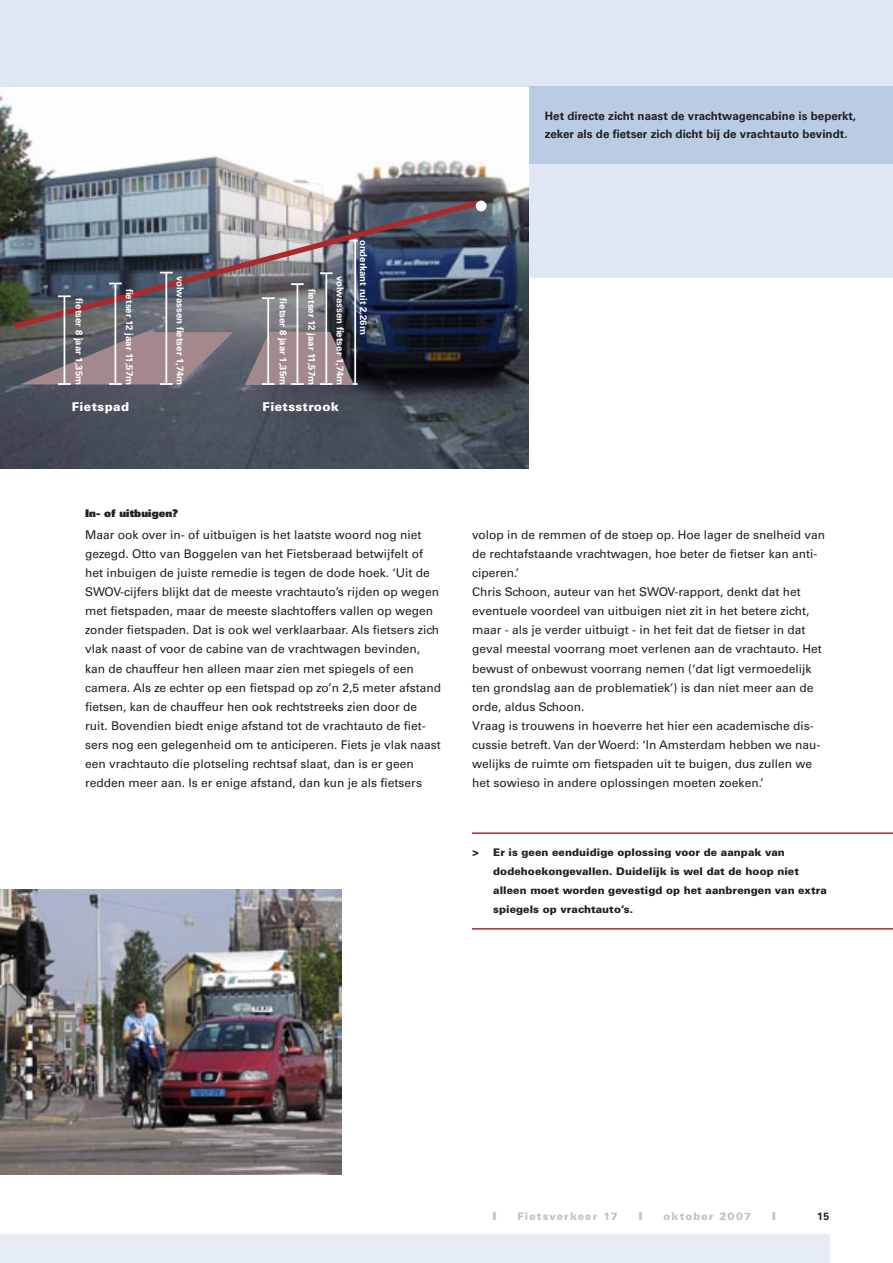
<style>
.page{position:relative;width:893px;height:1263px;background:#fff}
.page>*{position:absolute;margin:0;border:0;box-sizing:border-box;transform-origin:0 0}
.Chapeau{font:900 12.15px "Univers LT";letter-spacing:.03em;color:#fff}
.Platte_tekst{font:12px/19.2px "Univers LT";color:#212125}
.Bijschriftjes{font:700 11.55px/18.3px "Univers LT";color:#212125}
.t1{font:900 10.8px "Univers LT";color:#c2c3c6;scale:1.2 1}
.Praktijk_2{font:900 10.5px/19.2px "Univers LT";letter-spacing:.005em;color:#212125}
.t2{font:900 10.5px "Univers LT";letter-spacing:.1em;color:#c2c3c6}
.tussenkop{font:900 10.5px "Univers";letter-spacing:.01em;color:#212125}
.t3{font:700 10.5px "Univers LT";color:#212125}
.Bijschriftjes-2{font:700 9.6px "Univers LT";color:#fff}
</style>
<div class="page">
<div style="left:0;top:0;width:893px;height:277px;background:#dee7f3"></div>
<div style="left:0;top:1234px;width:829px;height:29px;background:#e5ecf5"></div>
<hr style="left:472px;top:832px;width:421px;height:2px;background:#ab292c">
<hr style="left:472px;top:928px;width:421px;height:1px;background:#ab292c">
<div style="left:528px;top:86px;width:365px;height:78px;background:#bacce4"></div>
<img style="left:0;top:87px;width:528px;height:382px">
<img style="left:8px;top:196px;width:477px;height:137px">
<hr style="left:64px;top:296px;width:1px;height:88px;background:#fff">
<svg style="left:58px;top:295px;width:13px;height:2px"></svg>
<hr style="left:115px;top:283px;width:1px;height:101px;background:#fff">
<svg style="left:109px;top:283px;width:13px;height:1px"></svg>
<hr style="left:165px;top:273px;width:2px;height:111px;background:#fff">
<svg style="left:160px;top:272px;width:13px;height:1px"></svg>
<svg style="left:20px;top:332px;width:213px;height:53px;background:#86797f"></svg>
<hr style="left:267px;top:298px;width:2px;height:86px;background:#fff">
<svg style="left:262px;top:297px;width:12px;height:2px"></svg>
<hr style="left:297px;top:284px;width:1px;height:100px;background:#fff">
<svg style="left:291px;top:283px;width:13px;height:2px"></svg>
<hr style="left:325px;top:273px;width:2px;height:111px;background:#fff">
<svg style="left:320px;top:272px;width:13px;height:2px"></svg>
<hr style="left:354px;top:241px;width:2px;height:143px;background:#fff">
<svg style="left:245px;top:332px;width:113px;height:53px;background:#928084"></svg>
<div style="left:476px;top:201px;width:11px;height:10px;background:#fff;border-radius:50%"></div>
<img style="left:0;top:890px;width:342px;height:284px">
<p class="Bijschriftjes-2" style="left:186px;top:276px;width:111px;rotate:90deg">volwassen fietser 1,74m</p>
<p class="Bijschriftjes-2" style="left:346px;top:276px;width:111px;rotate:90deg">volwassen fietser 1,74m</p>
<p class="Bijschriftjes-2" style="left:135px;top:289px;width:98px;rotate:90deg">fietser 12 jaar 11,57m</p>
<p class="Bijschriftjes-2" style="left:317px;top:289px;width:98px;rotate:90deg">fietser 12 jaar 11,57m</p>
<p class="Bijschriftjes-2" style="left:85px;top:298px;width:88px;rotate:90deg">fietser 8 jaar 1,35m</p>
<p class="Chapeau" style="left:72px;top:399px;width:59px">Fietspad</p>
<p class="Chapeau" style="left:263px;top:399px;width:78px">Fietsstrook</p>
<p class="Bijschriftjes-2" style="left:289px;top:298px;width:88px;rotate:90deg">fietser 8 jaar 1,35m</p>
<p class="Bijschriftjes-2" style="left:369px;top:240px;width:96px;rotate:90deg">onderkant ruit 2,26m</p>
<p class="Bijschriftjes" style="left:545px;top:106px;width:313px">Het directe zicht naast de vrachtwagencabine is beperkt, zeker als de fietser zich dicht bij de vrachtauto bevindt.</p>
<p class="tussenkop" style="left:85px;top:507px;width:95px">In- of uitbuigen?</p>
<p class="Platte_tekst" style="left:85px;top:525px;width:358px">Maar ook over in- of uitbuigen is het laatste woord nog niet gezegd. Otto van Boggelen van het Fietsberaad betwijfelt of het inbuigen de juiste remedie is tegen de dode hoek. ‘Uit de SWOV-cijfers blijkt dat de meeste vrachtauto’s rijden op wegen met fietspaden, maar de meeste slachtoffers vallen op wegen zonder fietspaden. Dat is ook wel verklaarbaar. Als fietsers zich vlak naast of voor de cabine van de vrachtwagen bevinden, kan de chauffeur hen alleen maar zien met spiegels of een camera. Als ze echter op een fietspad op zo’n 2,5 meter afstand fietsen, kan de chauffeur hen ook rechtstreeks zien door de ruit. Bovendien biedt enige afstand tot de vrachtauto de fiet&shy;sers nog een gelegenheid om te anticiperen. Fiets je vlak naast een vrachtauto die plotseling rechtsaf slaat, dan is er geen redden meer aan. Is er enige afstand, dan kun je als fietsers</p>
<p class="Platte_tekst" style="left:472px;top:525px;width:355px">volop in de remmen of de stoep op. Hoe lager de snelheid van de rechtafstaande vrachtwagen, hoe beter de fietser kan anti&shy;ciperen.’</p>
<p class="Platte_tekst" style="left:472px;top:582px;width:351px">Chris Schoon, auteur van het SWOV-rapport, denkt dat het eventuele voordeel van uitbuigen niet zit in het betere zicht, maar - als je verder uitbuigt - in het feit dat de fietser in dat geval meestal voorrang moet verlenen aan de vrachtauto. Het bewust of onbewust voorrang nemen (‘dat ligt vermoedelijk ten grondslag aan de problematiek’) is dan niet meer aan de orde, aldus Schoon.<br>Vraag is trouwens in hoeverre het hier een academische dis&shy;cussie betreft. Van der Woerd: ‘In Amsterdam hebben we nau&shy;welijks de ruimte om fietspaden uit te buigen, dus zullen we het sowieso in andere oplossingen moeten zoeken.’</p>
<p class="Praktijk_2" style="left:493px;top:842px;width:335px;text-indent:-21px">&gt; Er is geen eenduidige oplossing voor de aanpak van dodehoekongevallen. Duidelijk is wel dat de hoop niet alleen moet worden gevestigd op het aanbrengen van extra spiegels op vrachtauto’s.</p>
<p class="t1" style="left:492px;top:1209px;width:5px">I</p>
<p class="t2" style="left:517px;top:1209px;width:102px">Fietsverkeer 17</p>
<p class="t1" style="left:638px;top:1209px;width:5px">I</p>
<p class="t2" style="left:664px;top:1209px;width:89px">oktober 2007</p>
<p class="t1" style="left:772px;top:1209px;width:5px">I</p>
<p class="t3" style="left:817px;top:1210px;width:14px">15</p>
</div>
